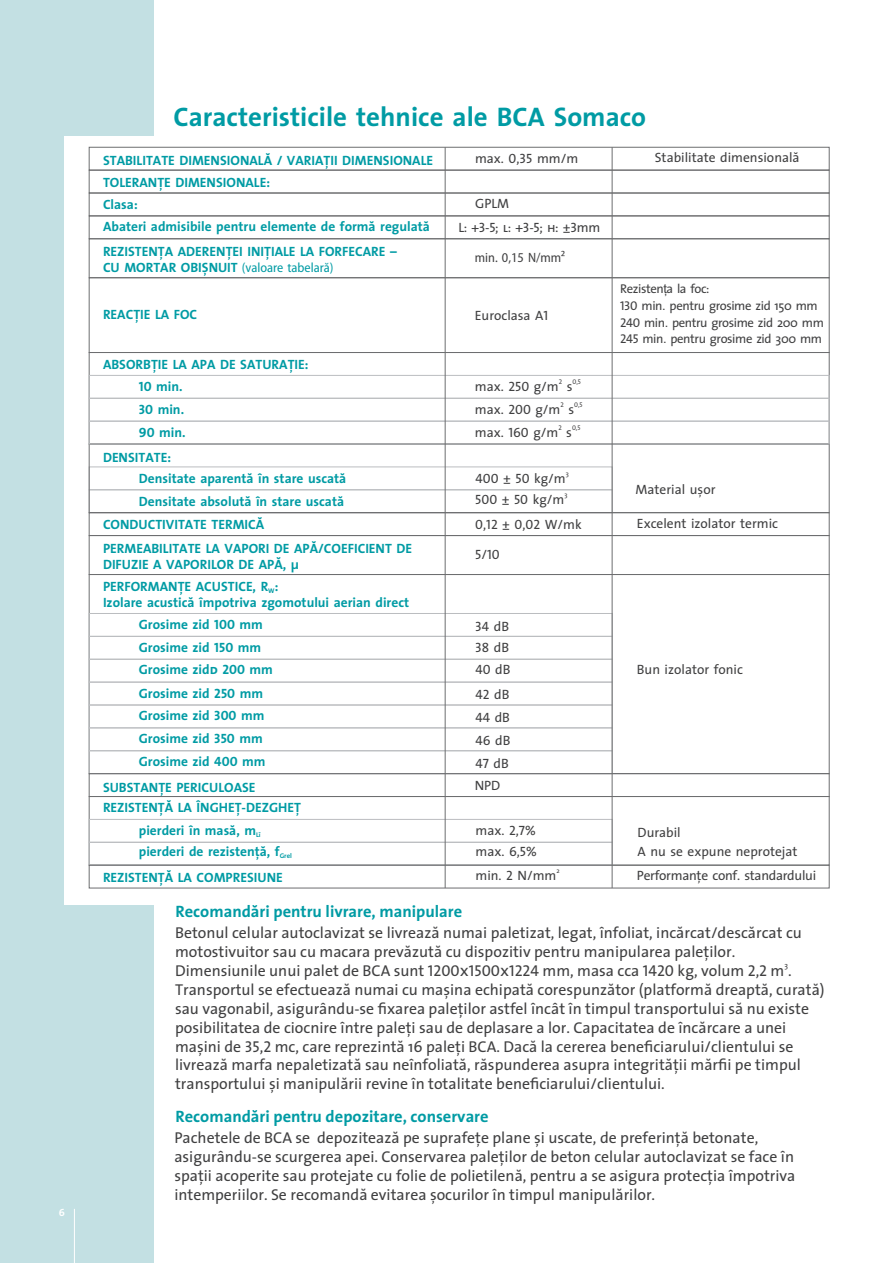
<style>
.page{position:relative;width:893px;height:1263px;background:#fff}
.page>*{position:absolute;margin:0;border:0;box-sizing:border-box;transform-origin:0 0}
.t1{font:700 27px "The Sans";color:#009ba4}
.t2{font:700 16.5px "The Sans";color:#009ba4}
.t3{font:15.75px/18.9px "The Sans";color:#404041}
.t4{font:13.5px/21.3px "The Sans Bold Caps";color:#009ba4}
.t5{font:700 13.5px/23px "The Sans";color:#009ba4}
.t6{font:13.5px/19px "The Sans";color:#404041}
.t7{font:13.5px/21.3px "The Sans Caps";color:#404041}
.t8{font:semi-condensed 13.5px "Myriad Pro";color:#009ba4}
.t9{font:13.5px "The Sans";letter-spacing:-.02em;color:#404041}
.t10{font:semi-condensed 13.5px "Myriad Pro";color:#404041}
.t11{font:12.75px/16.6px "The Sans";letter-spacing:-.03em;color:#404041}
.t12{font:10.5px "The Sans Bold Caps";color:#fff}
.t13{font:7.8px "The Sans";color:#404041}
.t14{font:6.75px "The Sans Caps";color:#404041}
.t15{font:6.75px "The Sans";color:#404041}
.s1{font-family:"The Sans Bold Caps";font-stretch:normal}
.s2{font-family:"The Sans Bold Caps";font-weight:400}
.s3{font-family:"The Sans Caps"}
.s4{font-family:"The Sans"}
.s5{font-family:"Arial"}
</style>
<div class="page">
<div style="left:0;top:0;width:153px;height:1263px;background:#c3e0e3"></div>
<div style="left:64px;top:136px;width:765px;height:769px;background:#fff"></div>
<div style="left:89px;top:147px;width:741px;height:23px;border:1px solid #6d6e70"></div>
<div style="left:89px;top:170px;width:741px;height:23px;border:1px solid #6d6e70"></div>
<div style="left:89px;top:193px;width:741px;height:23px;border:1px solid #6d6e70"></div>
<div style="left:89px;top:215px;width:741px;height:24px;border:1px solid #6d6e70"></div>
<div style="left:89px;top:238px;width:741px;height:40px;border:1px solid #6d6e70"></div>
<div style="left:89px;top:277px;width:741px;height:76px;border:1px solid #6d6e70"></div>
<div style="left:89px;top:352px;width:741px;height:92px;border:1px solid #6d6e70"></div>
<div style="left:89px;top:466px;width:524px;height:24px;border:1px solid #bbbdc0"></div>
<div style="left:89px;top:489px;width:524px;height:24px;border:1px solid #bbbdc0"></div>
<div style="left:89px;top:444px;width:741px;height:69px;border:1px solid #6d6e70"></div>
<div style="left:89px;top:512px;width:741px;height:24px;border:1px solid #6d6e70"></div>
<div style="left:89px;top:535px;width:741px;height:40px;border:1px solid #6d6e70"></div>
<div style="left:89px;top:375px;width:741px;height:24px;border:1px solid #bbbdc0"></div>
<div style="left:89px;top:398px;width:741px;height:23px;border:1px solid #bbbdc0"></div>
<div style="left:89px;top:421px;width:741px;height:23px;border:1px solid #bbbdc0"></div>
<div style="left:89px;top:613px;width:524px;height:24px;border:1px solid #bbbdc0"></div>
<div style="left:89px;top:636px;width:524px;height:24px;border:1px solid #bbbdc0"></div>
<div style="left:89px;top:659px;width:524px;height:23px;border:1px solid #bbbdc0"></div>
<div style="left:89px;top:682px;width:524px;height:23px;border:1px solid #bbbdc0"></div>
<div style="left:89px;top:705px;width:524px;height:23px;border:1px solid #bbbdc0"></div>
<div style="left:89px;top:727px;width:524px;height:24px;border:1px solid #bbbdc0"></div>
<div style="left:89px;top:750px;width:524px;height:24px;border:1px solid #bbbdc0"></div>
<div style="left:89px;top:773px;width:741px;height:24px;border:1px solid #6d6e70"></div>
<div style="left:89px;top:819px;width:524px;height:24px;border:1px solid #bbbdc0"></div>
<div style="left:89px;top:842px;width:524px;height:23px;border:1px solid #bbbdc0"></div>
<div style="left:89px;top:865px;width:741px;height:23px;border:1px solid #6d6e70"></div>
<hr style="left:612px;top:147px;width:1px;height:741px;background:#6d6e70">
<hr style="left:445px;top:147px;width:1px;height:741px;background:#6d6e70">
<hr style="left:74px;top:1209px;width:1px;height:54px;background:#fff">
<p class="t12" style="left:59px;top:1208px;width:8px">6</p>
<h1 class="t1" style="left:173px;top:106px;width:474px">Caracteristicile tehnice ale BCA Somaco</h1>
<p class="t4" style="left:103px;top:151px;width:332px">STABILITATE DIMENSIONALĂ / VARIAȚII DIMENSIONALE<br>TOLERANȚE DIMENSIONALE:</p>
<p class="t5" style="left:103px;top:194px;width:328px;line-height:22.4px">Clasa:<br>Abateri admisibile pentru elemente de formă regulată</p>
<p class="t4" style="left:103px;top:241px;width:295px">REZISTENȚA ADERENȚEI INIȚIALE LA FORFECARE –</p>
<p class="t8" style="left:103px;top:262px;width:232px"><span class="s1">CU MORTAR OBIȘNUIT</span> (valoare tabelară)</p>
<p class="t4" style="left:103px;top:305px;width:96px">REACȚIE LA FOC</p>
<p class="t4" style="left:103px;top:355px;width:207px">ABSORBȚIE LA APA DE SATURAȚIE:</p>
<p class="t5" style="left:139px;top:376px;width:48px"><span class="s2">10</span> min.<br><span class="s2">30</span> min.<br><span class="s2">90</span> min.</p>
<p class="t4" style="left:103px;top:447px;width:70px">DENSITATE:</p>
<p class="t5" style="left:139px;top:468px;width:209px">Densitate aparentă în stare uscată</p>
<p class="t5" style="left:139px;top:491px;width:207px">Densitate absolută în stare uscată</p>
<p class="t4" style="left:103px;top:514px;width:311px;line-height:23.7px">CONDUCTIVITATE TERMICĂ<br>PERMEABILITATE LA VAPORI DE APĂ/COEFICIENT DE</p>
<p class="t4" style="left:103px;top:555px;width:198px">DIFUZIE A VAPORILOR DE APĂ, μ<br>PERFORMANȚE ACUSTICE, R<sub>W</sub>:</p>
<p class="t5" style="left:139px;top:593px;width:272px;line-height:21.5px;text-indent:-36px">Izolare acustică împotriva zgomotului aerian direct<br>Grosime zid <span class="s2">100</span> mm</p>
<p class="t5" style="left:139px;top:638px;width:136px;line-height:22.2px">Grosime zid <span class="s2">150</span> mm<br>Grosime zid<span class="s2">d 200</span> mm</p>
<p class="t5" style="left:139px;top:683px;width:127px;text-align:justify">Grosime zid <span class="s2">250</span> mm Grosime zid <span class="s2">300</span> mm Grosime zid <span class="s2">350</span> mm</p>
<p class="t5" style="left:139px;top:751px;width:128px">Grosime zid <span class="s2">400</span> mm</p>
<p class="t4" style="left:103px;top:778px;width:154px">SUBSTANȚE PERICULOASE</p>
<p class="t4" style="left:103px;top:798px;width:199px">REZISTENȚĂ LA ÎNGHEȚ-DEZGHEȚ</p>
<p class="t5" style="left:139px;top:821px;width:155px;line-height:21px">pierderi în masă, m<sub>Lî </sub>pierderi de rezistență, f<sub>Grel</sub></p>
<p class="t4" style="left:103px;top:868px;width:181px">REZISTENȚĂ LA COMPRESIUNE</p>
<p class="t6" style="left:475px;top:150px;width:105px">max<span class="s3">. 0,35</span> mm/m</p>
<p class="t7" style="left:475px;top:194px;width:36px">GPLM</p>
<p class="t7" style="left:458px;top:218px;width:143px">L: +3-5; l: +3-5; h: ±3<span class="s4">mm</span></p>
<p class="t10" style="left:475px;top:252px;width:92px">min. 0,15 N/mm²</p>
<p class="t6" style="left:475px;top:307px;width:75px">Euroclasa <span class="s3">A1</span></p>
<p class="t14" style="left:559px;top:379px;width:5px">2</p>
<p class="t14" style="left:572px;top:379px;width:10px">0,5</p>
<p class="t6" style="left:475px;top:378px;width:99px">max. <span class="s3">250</span> g/m s</p>
<p class="t14" style="left:560px;top:402px;width:5px">2</p>
<p class="t14" style="left:574px;top:402px;width:10px">0,5</p>
<p class="t6" style="left:475px;top:401px;width:101px">max. <span class="s3">200</span> g/m s</p>
<p class="t14" style="left:558px;top:425px;width:5px">2</p>
<p class="t14" style="left:572px;top:425px;width:10px">0,5</p>
<p class="t6" style="left:475px;top:424px;width:99px">max. <span class="s3">160</span> g/m s</p>
<p class="t15" style="left:566px;top:471px;width:5px">3</p>
<p class="t7" style="left:475px;top:469px;width:92px">400 <span class="s4">±</span> 50 <span class="s4">kg/m</span></p>
<p class="t15" style="left:564px;top:492px;width:5px">3</p>
<p class="t7" style="left:475px;top:488px;width:108px;line-height:25.5px">500 ± 50 <span class="s4">kg/m<br></span>0,12 ± 0,02 <span class="s4">W/mk</span></p>
<p class="t7" style="left:475px;top:545px;width:26px">5/10</p>
<p class="t7" style="left:475px;top:617px;width:37px;text-align:justify">34 <span class="s4">dB </span>38 <span class="s4">dB </span>40 <span class="s4">dB</span></p>
<p class="t7" style="left:475px;top:684px;width:36px;line-height:23.1px;text-align:justify">42 <span class="s4">dB </span>44 <span class="s4">dB </span>46 <span class="s4">dB</span></p>
<p class="t7" style="left:475px;top:753px;width:36px;line-height:22.4px">47 <span class="s4">dB<br></span>NPD</p>
<p class="t6" style="left:475px;top:821px;width:63px;line-height:20.7px">max. <span class="s3">2,7% </span>max. <span class="s3">6,5%</span></p>
<p class="t15" style="left:556px;top:868px;width:5px">2</p>
<p class="t6" style="left:475px;top:867px;width:82px">min. <span class="s3">2</span> N/mm</p>
<p class="t2" style="left:175px;top:905px;width:288px">Recomandări pentru livrare, manipulare</p>
<p class="t6" style="left:655px;top:149px;width:146px">Stabilitate dimensională</p>
<p class="t11" style="left:620px;top:282px;width:205px">Rezisten<span class="s5">ț</span>a la foc:<br><span class="s3">130</span> min<span class="s5">.</span> pentru grosime zid 150 mm<br><span class="s3">240</span> min<span class="s5">.</span> pentru grosime zid 200 mm<br><span class="s3">245</span> min<span class="s5">.</span> pentru grosime zid 300 mm</p>
<p class="t6" style="left:636px;top:481px;width:81px">Material ușor</p>
<p class="t6" style="left:637px;top:515px;width:143px">Excelent izolator termic</p>
<p class="t6" style="left:637px;top:661px;width:108px">Bun izolator fonic</p>
<p class="t6" style="left:637px;top:824px;width:162px">Durabil<br>A nu se expune neprotejat</p>
<p class="t9" style="left:637px;top:870px;width:181px">Performanțe conf. standardului</p>
<p class="t3" style="left:175px;top:925px;width:628px">Betonul celular autoclavizat se livrează numai paletizat, legat, înfoliat, incărcat/descărcat cu motostivuitor sau cu macara prevăzută cu dispozitiv pentru manipularea paleților.</p>
<p class="t13" style="left:784px;top:962px;width:5px">3</p>
<p class="t3" style="left:175px;top:962px;width:651px">Dimensiunile unui palet de BCA sunt <span class="s3">1200x1500x1224</span> mm, masa cca <span class="s3">1420</span> kg, volum <span class="s3">2,2</span> m .<br>Transportul se efectuează numai cu mașina echipată corespunzător (platformă dreaptă, curată) sau vagonabil, asigurându-se fixarea paleților astfel încât în timpul transportului să nu existe posibilitatea de ciocnire între paleți sau de deplasare a lor. Capacitatea de încărcare a unei mașini de <span class="s3">35,2</span> mc, care reprezintă 16 paleți BCA. Dacă la cererea beneficiarului/clientului se livrează marfa nepaletizată sau neînfoliată, răspunderea asupra integrității mărfii pe timpul transportului și manipulării revine în totalitate beneficiarului/clientului.</p>
<p class="t2" style="left:175px;top:1110px;width:315px">Recomandări pentru depozitare, conservare</p>
<p class="t3" style="left:174px;top:1130px;width:623px">Pachetele de BCA se depozitează pe suprafețe plane și uscate, de preferință betonate, asigurându-se scurgerea apei. Conservarea paleților de beton celular autoclavizat se face în spații acoperite sau protejate cu folie de polietilenă, pentru a se asigura protecția împotriva intemperiilor. Se recomandă evitarea șocurilor în timpul manipulărilor.</p>
</div>
